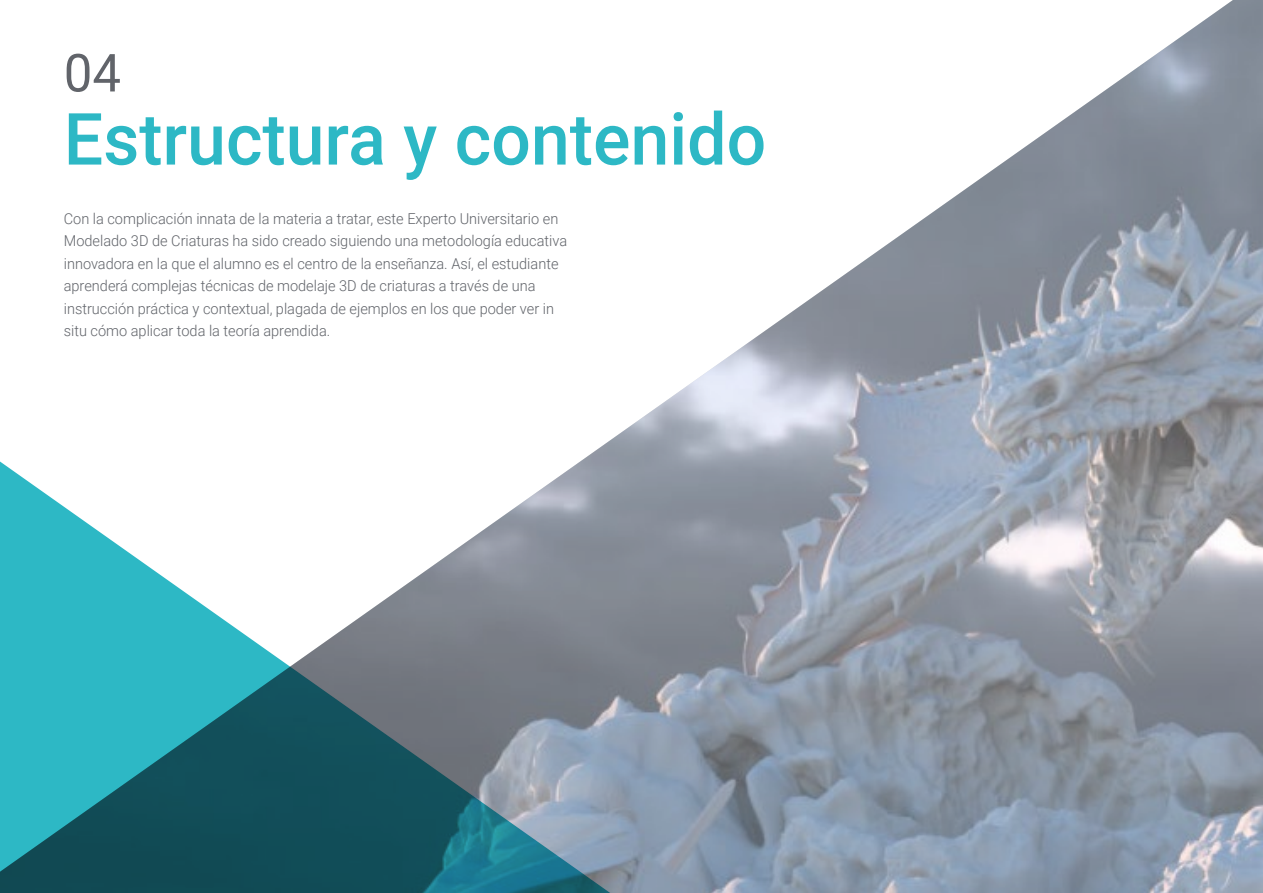
<style>
.page{position:relative;width:1263px;height:893px;background:#fff}
.page>*{position:absolute;margin:0;border:0;box-sizing:border-box;transform-origin:0 0}
.t1{font:500 72px "Roboto";color:#2db8c5}
.t2{font:52.5px "Roboto";color:#61646a}
.t3{font:300 15px/22.5px "Roboto";color:#61646a}
</style>
<div class="page">
<img style="left:602px;top:0;width:661px;height:893px">
<svg style="left:0;top:446px;width:640px;height:447px"></svg>
<h2 class="t2" style="left:64px;top:36px;width:59px">04</h2>
<h1 class="t1" style="left:64px;top:89px;width:704px">Estructura y contenido</h1>
<p class="t3" style="left:64px;top:207px;width:505px">Con la complicación innata de la materia a tratar, este Experto Universitario en Modelado 3D de Criaturas ha sido creado siguiendo una metodología educativa innovadora en la que el alumno es el centro de la enseñanza. Así, el estudiante aprenderá complejas técnicas de modelaje 3D de criaturas a través de una instrucción práctica y contextual, plagada de ejemplos en los que poder ver in situ cómo aplicar toda la teoría aprendida.</p>
</div>
